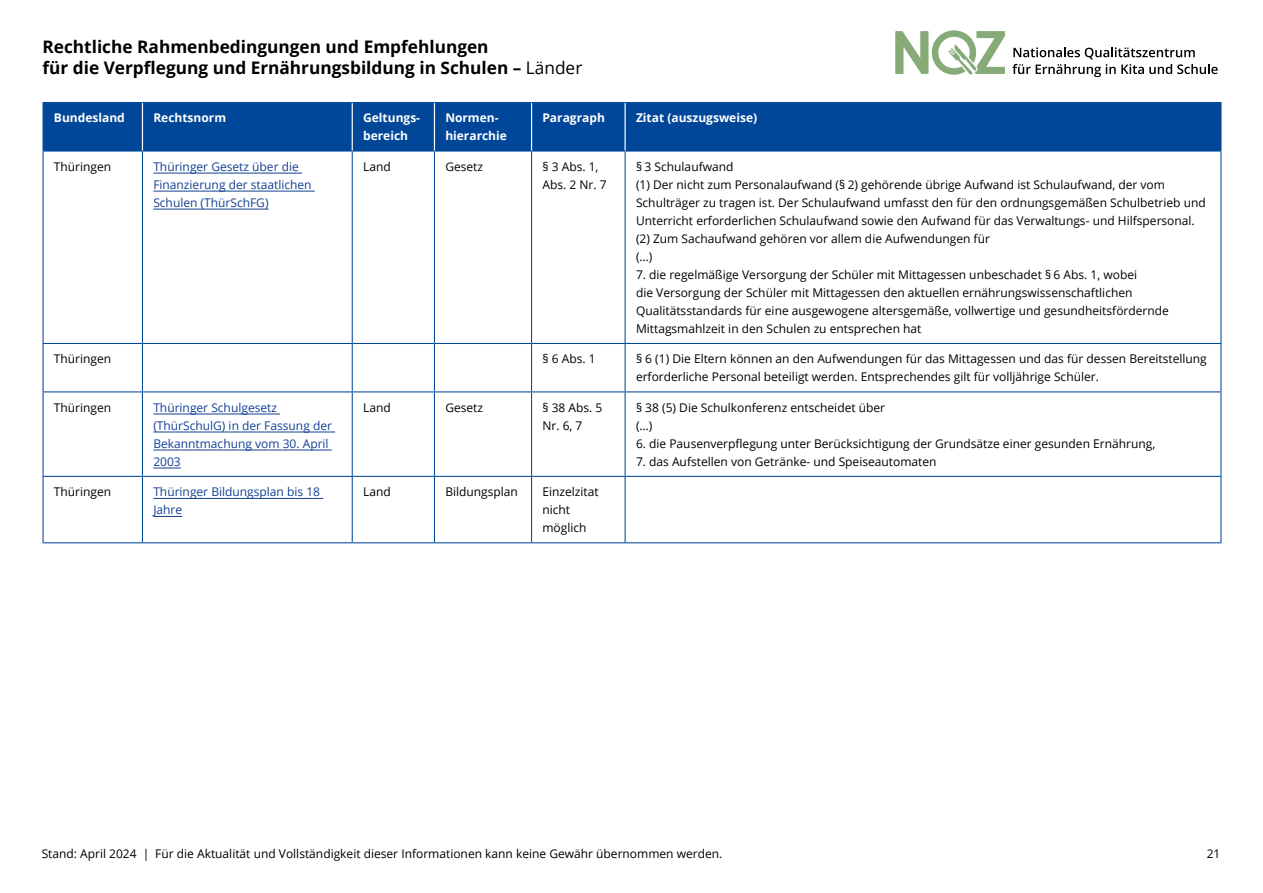
<style>
.page{position:relative;width:1263px;height:893px;background:#fff}
.page>*{position:absolute;margin:0;border:0;box-sizing:border-box;transform-origin:0 0}
.t1{font:700 17.25px/20.7px "Open Sans";color:#000}
.t2{font:12px/18px "Open Sans";color:#000}
.t3{font:12px/18px "Open Sans";color:#134094}
.t4{font:700 12px/18px "Open Sans";color:#fff}
.s1{font-weight:400}
</style>
<div class="page">
<svg style="left:895px;top:30px;width:110px;height:45px"></svg>
<svg style="left:1012px;top:47px;width:205px;height:30px"></svg>
<div style="left:44px;top:103px;width:1176px;height:47px;background:#004799"></div>
<hr style="left:43px;top:152px;width:1px;height:191px;background:#004799">
<hr style="left:142px;top:152px;width:1px;height:191px;background:#004799">
<hr style="left:352px;top:152px;width:1px;height:191px;background:#004799">
<hr style="left:434px;top:152px;width:1px;height:191px;background:#004799">
<hr style="left:531px;top:152px;width:1px;height:191px;background:#004799">
<hr style="left:625px;top:152px;width:1px;height:191px;background:#004799">
<hr style="left:1220px;top:152px;width:1px;height:191px;background:#004799">
<hr style="left:43px;top:343px;width:99px;height:1px;background:#004799">
<hr style="left:43px;top:344px;width:1px;height:47px;background:#004799">
<hr style="left:142px;top:343px;width:210px;height:1px;background:#004799">
<hr style="left:142px;top:344px;width:1px;height:47px;background:#004799">
<hr style="left:352px;top:343px;width:82px;height:1px;background:#004799">
<hr style="left:352px;top:344px;width:1px;height:47px;background:#004799">
<hr style="left:434px;top:343px;width:97px;height:1px;background:#004799">
<hr style="left:434px;top:344px;width:1px;height:47px;background:#004799">
<hr style="left:531px;top:343px;width:94px;height:1px;background:#004799">
<hr style="left:531px;top:344px;width:1px;height:47px;background:#004799">
<hr style="left:625px;top:343px;width:596px;height:1px;background:#004799">
<hr style="left:625px;top:344px;width:1px;height:47px;background:#004799">
<hr style="left:1220px;top:344px;width:1px;height:47px;background:#004799">
<hr style="left:43px;top:391px;width:99px;height:1px;background:#004799">
<hr style="left:43px;top:392px;width:1px;height:84px;background:#004799">
<hr style="left:142px;top:391px;width:210px;height:1px;background:#004799">
<hr style="left:142px;top:392px;width:1px;height:84px;background:#004799">
<hr style="left:352px;top:391px;width:82px;height:1px;background:#004799">
<hr style="left:352px;top:392px;width:1px;height:84px;background:#004799">
<hr style="left:434px;top:391px;width:97px;height:1px;background:#004799">
<hr style="left:434px;top:392px;width:1px;height:84px;background:#004799">
<hr style="left:531px;top:391px;width:94px;height:1px;background:#004799">
<hr style="left:531px;top:392px;width:1px;height:84px;background:#004799">
<hr style="left:625px;top:391px;width:596px;height:1px;background:#004799">
<hr style="left:625px;top:392px;width:1px;height:84px;background:#004799">
<hr style="left:1220px;top:392px;width:1px;height:84px;background:#004799">
<hr style="left:43px;top:476px;width:99px;height:1px;background:#004799">
<hr style="left:43px;top:477px;width:1px;height:65px;background:#004799">
<hr style="left:142px;top:476px;width:210px;height:1px;background:#004799">
<hr style="left:142px;top:477px;width:1px;height:65px;background:#004799">
<hr style="left:352px;top:476px;width:82px;height:1px;background:#004799">
<hr style="left:352px;top:477px;width:1px;height:65px;background:#004799">
<hr style="left:434px;top:476px;width:97px;height:1px;background:#004799">
<hr style="left:434px;top:477px;width:1px;height:65px;background:#004799">
<hr style="left:531px;top:476px;width:94px;height:1px;background:#004799">
<hr style="left:531px;top:477px;width:1px;height:65px;background:#004799">
<hr style="left:625px;top:476px;width:596px;height:1px;background:#004799">
<hr style="left:625px;top:477px;width:1px;height:65px;background:#004799">
<hr style="left:1220px;top:477px;width:1px;height:65px;background:#004799">
<hr style="left:43px;top:542px;width:99px;height:1px;background:#004799">
<hr style="left:142px;top:542px;width:210px;height:1px;background:#004799">
<hr style="left:352px;top:542px;width:82px;height:1px;background:#004799">
<hr style="left:434px;top:542px;width:97px;height:1px;background:#004799">
<hr style="left:531px;top:542px;width:94px;height:1px;background:#004799">
<hr style="left:625px;top:542px;width:596px;height:1px;background:#004799">
<hr style="left:43px;top:102px;width:99px;height:1px;background:#004799">
<hr style="left:43px;top:103px;width:1px;height:47px;background:#004799">
<hr style="left:142px;top:102px;width:210px;height:1px;background:#004799">
<hr style="left:352px;top:102px;width:82px;height:1px;background:#004799">
<hr style="left:434px;top:102px;width:97px;height:1px;background:#004799">
<hr style="left:531px;top:102px;width:94px;height:1px;background:#004799">
<hr style="left:625px;top:102px;width:596px;height:1px;background:#004799">
<hr style="left:1220px;top:103px;width:1px;height:47px;background:#004799">
<hr style="left:43px;top:150px;width:99px;height:2px;background:#004799">
<hr style="left:142px;top:150px;width:210px;height:2px;background:#004799">
<hr style="left:352px;top:150px;width:82px;height:2px;background:#004799">
<hr style="left:434px;top:150px;width:97px;height:2px;background:#004799">
<hr style="left:531px;top:150px;width:94px;height:2px;background:#004799">
<hr style="left:625px;top:150px;width:596px;height:2px;background:#004799">
<hr style="left:142px;top:103px;width:1px;height:47px;background:#fff">
<hr style="left:352px;top:103px;width:1px;height:47px;background:#fff">
<hr style="left:434px;top:103px;width:1px;height:47px;background:#fff">
<hr style="left:531px;top:103px;width:1px;height:47px;background:#fff">
<hr style="left:624px;top:103px;width:2px;height:47px;background:#fff">
<hr style="left:153px;top:173px;width:149px;height:1px;background:#134094">
<hr style="left:153px;top:191px;width:162px;height:1px;background:#134094">
<hr style="left:153px;top:209px;width:116px;height:1px;background:#134094">
<hr style="left:153px;top:414px;width:127px;height:1px;background:#134094">
<hr style="left:153px;top:432px;width:182px;height:1px;background:#134094">
<hr style="left:153px;top:450px;width:179px;height:1px;background:#134094">
<svg style="left:153px;top:468px;width:28px;height:1px"></svg>
<hr style="left:153px;top:498px;width:170px;height:1px;background:#134094">
<svg style="left:153px;top:516px;width:29px;height:1px"></svg>
<h1 class="t1" style="left:43px;top:36px;width:541px">Rechtliche Rahmenbedingungen und Empfehlungen<br>für die Verpflegung und Ernährungsbildung in Schulen – <span class="s1">Länder</span></h1>
<p class="t4" style="left:54px;top:109px;width:72px">Bundesland</p>
<p class="t4" style="left:153px;top:109px;width:74px">Rechtsnorm</p>
<p class="t4" style="left:363px;top:109px;width:59px">Geltungs&shy;bereich</p>
<p class="t4" style="left:445px;top:109px;width:63px">Normen&shy;hierarchie</p>
<p class="t4" style="left:542px;top:109px;width:64px">Paragraph</p>
<p class="t4" style="left:636px;top:109px;width:123px">Zitat (auszugsweise)</p>
<p class="t2" style="left:54px;top:157px;width:59px">Thüringen</p>
<p class="t3" style="left:153px;top:157px;width:160px">Thüringer Gesetz über die<br>Finanzierung der staatlichen<br>Schulen (ThürSchFG)</p>
<p class="t2" style="left:363px;top:157px;width:29px">Land</p>
<p class="t2" style="left:445px;top:157px;width:39px">Gesetz</p>
<p class="t2" style="left:542px;top:157px;width:66px">§ 3 Abs. 1,<br>Abs. 2 Nr. 7</p>
<p class="t2" style="left:636px;top:157px;width:571px">§ 3 Schulaufwand<br>(1) Der nicht zum Personalaufwand (§ 2) gehörende übrige Aufwand ist Schulaufwand, der vom Schulträger zu tragen ist. Der Schulaufwand umfasst den für den ordnungsgemäßen Schulbetrieb und Unterricht erforderlichen Schulaufwand sowie den Aufwand für das Verwaltungs- und Hilfspersonal. (2) Zum Sachaufwand gehören vor allem die Aufwendungen für<br>(…)</p>
<p class="t2" style="left:636px;top:265px;width:534px">7. die regelmäßige Versorgung der Schüler mit Mittagessen unbeschadet § 6 Abs. 1, wobei<br>die Versorgung der Schüler mit Mittagessen den aktuellen ernährungswissenschaftlichen Qualitätsstandards für eine ausgewogene altersgemäße, vollwertige und gesundheitsfördernde Mittagsmahlzeit in den Schulen zu entsprechen hat</p>
<p class="t2" style="left:54px;top:350px;width:59px">Thüringen</p>
<p class="t2" style="left:542px;top:350px;width:55px">§ 6 Abs. 1</p>
<p class="t2" style="left:636px;top:350px;width:572px">§ 6 (1) Die Eltern können an den Aufwendungen für das Mittagessen und das für dessen Bereitstellung erforderliche Personal beteiligt werden. Entsprechendes gilt für volljährige Schüler.</p>
<p class="t2" style="left:54px;top:398px;width:59px">Thüringen</p>
<p class="t3" style="left:153px;top:398px;width:180px">Thüringer Schulgesetz (ThürSchulG) in der Fassung der<br>Bekanntmachung vom 30. April<br>2003</p>
<p class="t2" style="left:363px;top:398px;width:29px">Land</p>
<p class="t2" style="left:445px;top:398px;width:39px">Gesetz</p>
<p class="t2" style="left:542px;top:398px;width:62px">§ 38 Abs. 5<br>Nr. 6, 7</p>
<p class="t2" style="left:636px;top:398px;width:251px">§ 38 (5) Die Schulkonferenz entscheidet über (…)</p>
<p class="t2" style="left:636px;top:434px;width:521px">6. die Pausenverpflegung unter Berücksichtigung der Grundsätze einer gesunden Ernährung,</p>
<p class="t2" style="left:636px;top:452px;width:302px">7. das Aufstellen von Getränke- und Speiseautomaten</p>
<p class="t2" style="left:54px;top:482px;width:59px">Thüringen</p>
<p class="t3" style="left:153px;top:482px;width:168px">Thüringer Bildungsplan bis 18<br>Jahre</p>
<p class="t2" style="left:363px;top:482px;width:29px">Land</p>
<p class="t2" style="left:445px;top:482px;width:74px">Bildungsplan</p>
<p class="t2" style="left:542px;top:482px;width:58px">Einzelzitat nicht möglich</p>
<p class="t2" style="left:42px;top:844px;width:682px">Stand: April 2024 | Für die Aktualität und Vollständigkeit dieser Informationen kann keine Gewähr übernommen werden.</p>
<p class="t2" style="left:1207px;top:844px;width:15px">21</p>
</div>
